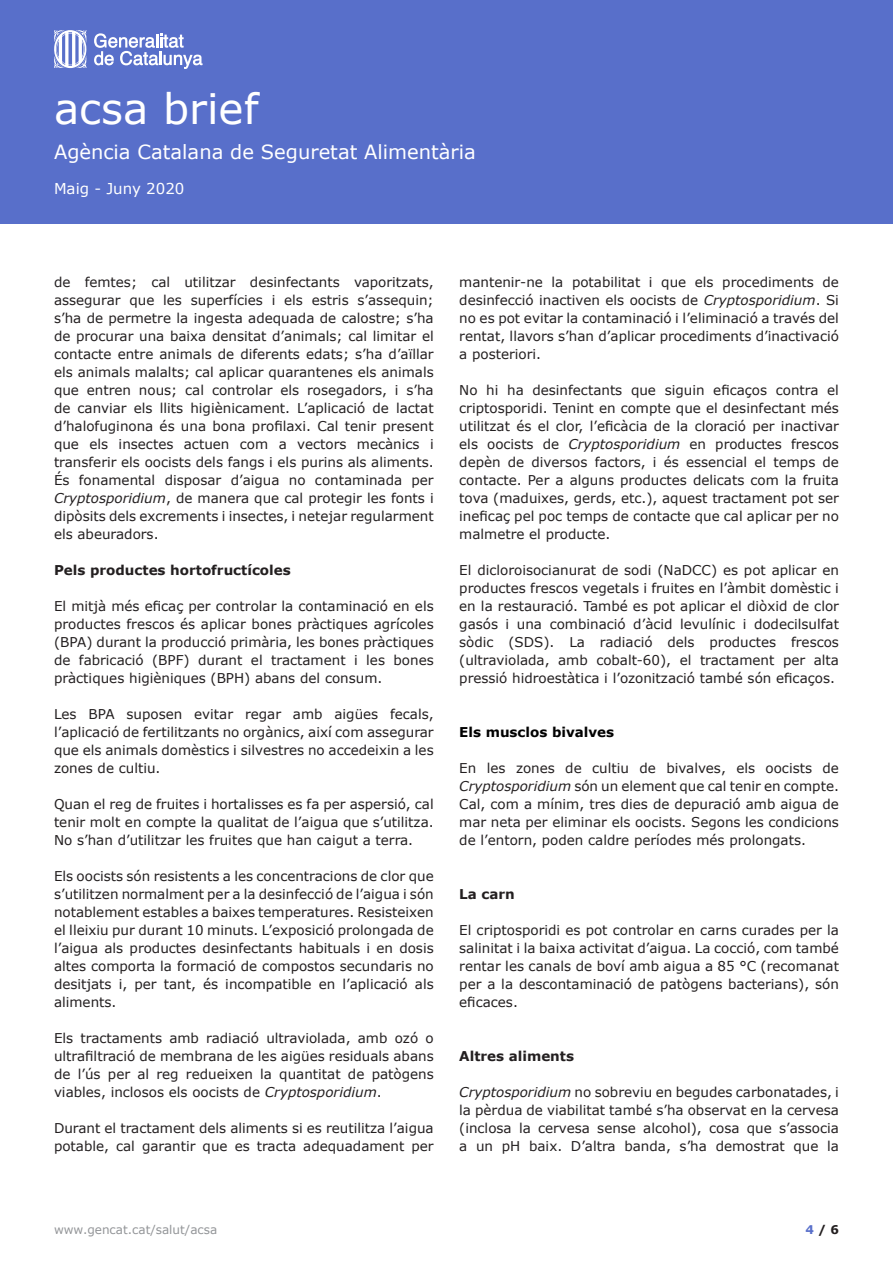
<style>
.page{position:relative;width:893px;height:1263px;background:#fff}
.page>*{position:absolute;margin:0;border:0;box-sizing:border-box;transform-origin:0 0}
.t1{font:42px "Verdana";color:#fff}
.t2{font:19.5px "Verdana";color:#fff}
.t3{font:15px "Verdana";color:#fff}
.Texto_X{font:13.5px/18px "Verdana";color:#231f20;text-align:justify}
.Texto_X-2{font:700 13.5px "Verdana";color:#231f20}
.Texto_X-3{font:700 13.5px "Verdana";color:#000}
.t4{font:12px "Verdana";color:#939598}
.t5{font:700 12px "Verdana";color:#231f20}
.s1{font-style:italic}
.s2{color:#586fca}
</style>
<div class="page">
<div style="left:0;top:0;width:893px;height:223px;background:#586fca"></div>
<svg style="left:94px;top:33px;width:109px;height:36px"></svg>
<svg style="left:54px;top:30px;width:33px;height:38px"></svg>
<h1 class="t1" style="left:54px;top:82px;width:206px">acsa brief</h1>
<h2 class="t2" style="left:54px;top:140px;width:423px">Agència Catalana de Seguretat Alimentària</h2>
<p class="t3" style="left:54px;top:179px;width:132px">Maig - Juny 2020</p>
<p class="Texto_X" style="left:54px;top:273px;width:381px">de femtes; cal utilitzar desinfectants vaporitzats, assegurar que les superfícies i els estris s’assequin; s’ha de permetre la ingesta adequada de calostre; s’ha de procurar una baixa densitat d’animals; cal limitar el contacte entre animals de diferents edats; s’ha d’aïllar els animals malalts; cal aplicar quarantenes els animals que entren nous; cal controlar els rosegadors, i s’ha de canviar els llits higiènicament. L’aplicació de lactat d’halofuginona és una bona profilaxi. Cal tenir present que els insectes actuen com a vectors mecànics i transferir els oocists dels fangs i els purins als aliments.<br>És fonamental disposar d’aigua no contaminada per <span class="s1">Cryptosporidium</span>, de manera que cal protegir les fonts i dipòsits dels excrements i insectes, i netejar regularment els abeuradors.</p>
<p class="Texto_X-2" style="left:54px;top:561px;width:238px">Pels productes hortofructícoles</p>
<p class="Texto_X" style="left:54px;top:597px;width:381px">El mitjà més eficaç per controlar la contaminació en els productes frescos és aplicar bones pràctiques agrícoles (BPA) durant la producció primària, les bones pràctiques de fabricació (BPF) durant el tractament i les bones pràctiques higièniques (BPH) abans del consum.</p>
<p class="Texto_X" style="left:54px;top:705px;width:381px">Les BPA suposen evitar regar amb aigües fecals, l’aplicació de fertilitzants no orgànics, així com assegurar que els animals domèstics i silvestres no accedeixin a les zones de cultiu.</p>
<p class="Texto_X" style="left:54px;top:795px;width:381px">Quan el reg de fruites i hortalisses es fa per aspersió, cal tenir molt en compte la qualitat de l’aigua que s’utilitza.<br>No s’han d’utilitzar les fruites que han caigut a terra.</p>
<p class="Texto_X" style="left:54px;top:867px;width:381px">Els oocists són resistents a les concentracions de clor que s’utilitzen normalment per a la desinfecció de l’aigua i són notablement estables a baixes temperatures. Resisteixen el lleixiu pur durant 10 minuts. L’exposició prolongada de l’aigua als productes desinfectants habituals i en dosis altes comporta la formació de compostos secundaris no desitjats i, per tant, és incompatible en l’aplicació als aliments.</p>
<p class="Texto_X" style="left:54px;top:1029px;width:381px">Els tractaments amb radiació ultraviolada, amb ozó o ultrafiltració de membrana de les aigües residuals abans de l’ús per al reg redueixen la quantitat de patògens viables, inclosos els oocists de <span class="s1">Cryptosporidium</span>.</p>
<p class="Texto_X" style="left:54px;top:1119px;width:381px">Durant el tractament dels aliments si es reutilitza l’aigua potable, cal garantir que es tracta adequadament per</p>
<p class="Texto_X" style="left:459px;top:273px;width:381px">mantenir-ne la potabilitat i que els procediments de desinfecció inactiven els oocists de <span class="s1">Cryptosporidium</span>. Si no es pot evitar la contaminació i l’eliminació a través del rentat, llavors s’han d’aplicar procediments d’inactivació a posteriori.</p>
<p class="Texto_X" style="left:459px;top:381px;width:381px">No hi ha desinfectants que siguin eficaços contra el criptosporidi. Tenint en compte que el desinfectant més utilitzat és el clor, l’eficàcia de la cloració per inactivar els oocists de <span class="s1">Cryptosporidium</span> en productes frescos depèn de diversos factors, i és essencial el temps de contacte. Per a alguns productes delicats com la fruita tova (maduixes, gerds, etc.), aquest tractament pot ser ineficaç pel poc temps de contacte que cal aplicar per no malmetre el producte.</p>
<p class="Texto_X" style="left:459px;top:561px;width:381px">El dicloroisocianurat de sodi (NaDCC) es pot aplicar en productes frescos vegetals i fruites en l’àmbit domèstic i en la restauració. També es pot aplicar el diòxid de clor gasós i una combinació d’àcid levulínic i dodecilsulfat sòdic (SDS). La radiació dels productes frescos (ultraviolada, amb cobalt-60), el tractament per alta pressió hidroestàtica i l’ozonització també són eficaços.</p>
<p class="Texto_X-3" style="left:459px;top:723px;width:157px">Els musclos bivalves</p>
<p class="Texto_X" style="left:459px;top:759px;width:381px">En les zones de cultiu de bivalves, els oocists de <span class="s1">Cryptosporidium</span> són un element que cal tenir en compte.<br>Cal, com a mínim, tres dies de depuració amb aigua de mar neta per eliminar els oocists. Segons les condicions de l’entorn, poden caldre períodes més prolongats.</p>
<p class="Texto_X-2" style="left:459px;top:885px;width:57px">La carn</p>
<p class="Texto_X" style="left:459px;top:921px;width:381px">El criptosporidi es pot controlar en carns curades per la salinitat i la baixa activitat d’aigua. La cocció, com també rentar les canals de boví amb aigua a 85 °C (recomanat per a la descontaminació de patògens bacterians), són eficaces.</p>
<p class="Texto_X-2" style="left:459px;top:1047px;width:116px">Altres aliments</p>
<p class="Texto_X" style="left:459px;top:1083px;width:381px"><span class="s1">Cryptosporidium</span> no sobreviu en begudes carbonatades, i la pèrdua de viabilitat també s’ha observat en la cervesa (inclosa la cervesa sense alcohol), cosa que s’associa a un pH baix. D’altra banda, s’ha demostrat que la</p>
<p class="t4" style="left:54px;top:1221px;width:165px">www.gencat.cat/salut/acsa</p>
<p class="t5" style="left:805px;top:1222px;width:35px"><span class="s2">4</span> / 6</p>
</div>
